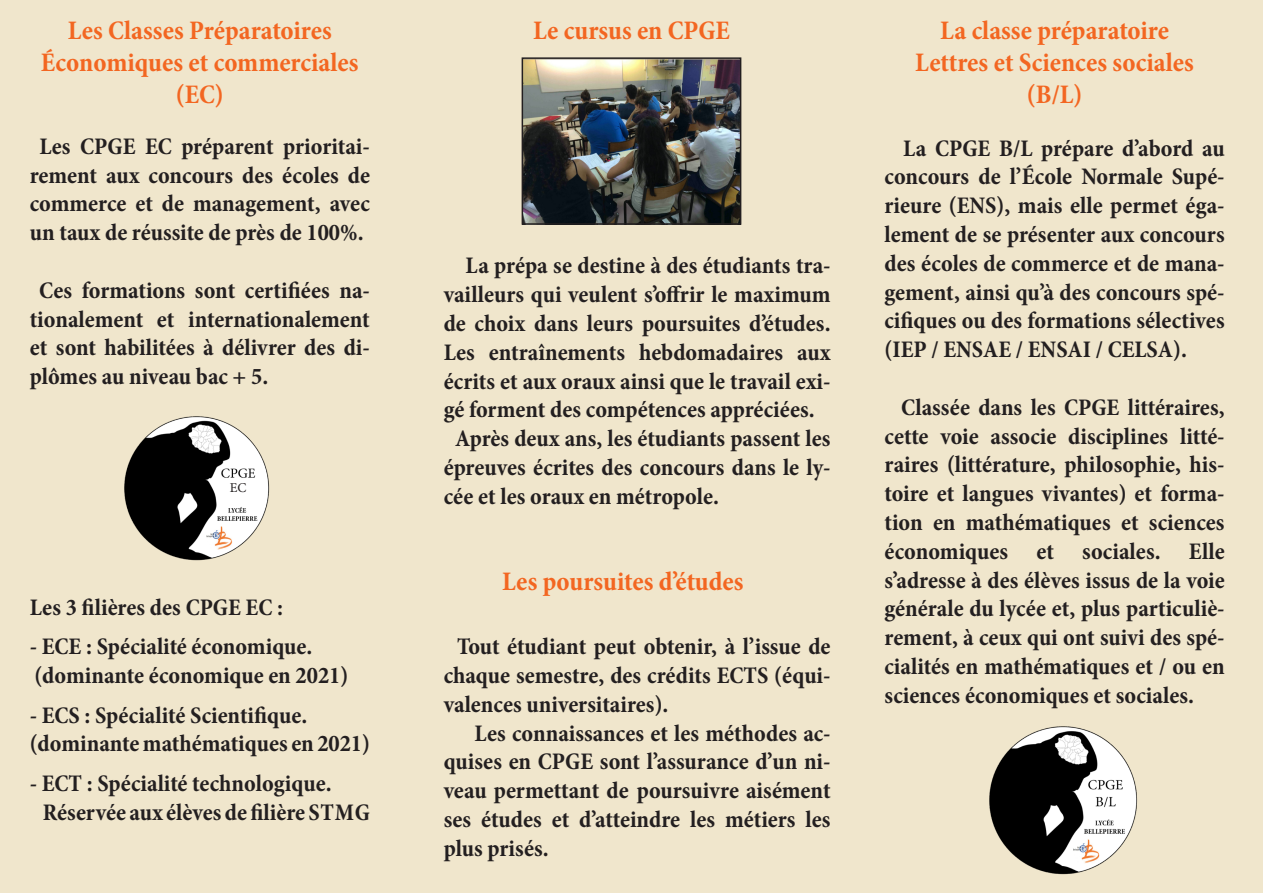
<style>
.page{position:relative;width:1263px;height:893px;background:#f0e6cc}
.page>*{position:absolute;margin:0;border:0;box-sizing:border-box;transform-origin:0 0}
.t1{font:700 condensed 27px "Minion Pro";color:#f36621}
.t2{font:700 condensed 24px/28.8px "Minion Pro";color:#231f20;text-align:justify}
.t3{font:13.5px "Minion Pro";color:#231f20}
</style>
<div class="page">
<img style="left:525px;top:60px;width:213px;height:162px">
<div style="left:522px;top:57px;width:219px;height:168px;border:2px solid #231f20"></div>
<img style="left:989px;top:726px;width:149px;height:149px">
<img style="left:124px;top:416px;width:145px;height:145px">
<div style="left:221px;top:482px;width:32px;height:17px;background:#fff"></div>
<p class="t1" style="left:68px;top:11px;width:266px">Les Classes Préparatoires</p>
<p class="t1" style="left:41px;top:44px;width:319px">Économiques et commerciales</p>
<p class="t1" style="left:176px;top:76px;width:49px">(EC)</p>
<p class="t2" style="left:30px;top:132px;width:342px;text-align:center">Les CPGE EC préparent prioritai&shy;rement aux concours des écoles de commerce et de management, avec un taux de réussite de près de 100%.</p>
<p class="t2" style="left:30px;top:276px;width:342px;text-indent:10px">Ces formations sont certifiées na&shy;tionalement et internationalement et sont habilitées à délivrer des di&shy;plômes au niveau bac + 5.</p>
<p class="t3" style="left:230px;top:479px;width:18px">EC</p>
<p class="t2" style="left:30px;top:592px;width:255px">Les 3 filières des CPGE EC :</p>
<p class="t2" style="left:30px;top:632px;width:284px">- ECE : Spécialité économique.</p>
<p class="t2" style="left:34px;top:661px;width:315px">(dominante économique en 2021)</p>
<p class="t2" style="left:30px;top:700px;width:279px">- ECS : Spécialité Scientifique.</p>
<p class="t2" style="left:30px;top:729px;width:342px">(dominante mathématiques en 2021)</p>
<p class="t2" style="left:30px;top:769px;width:303px">- ECT : Spécialité technologique.</p>
<p class="t2" style="left:43px;top:798px;width:329px">Réservée aux élèves de filière STMG</p>
<p class="t1" style="left:533px;top:11px;width:198px">Le cursus en CPGE</p>
<p class="t2" style="left:444px;top:251px;width:388px;text-indent:22px">La prépa se destine à des étudiants tra&shy;vailleurs qui veulent s’offrir le maximum de choix dans leurs poursuites d’études.<br>Les entraînements hebdomadaires aux écrits et aux oraux ainsi que le travail exi&shy;gé forment des compétences appréciées.</p>
<p class="t2" style="left:444px;top:424px;width:388px;text-indent:12px">Après deux ans, les étudiants passent les épreuves écrites des concours dans le ly&shy;cée et les oraux en métropole.</p>
<p class="t1" style="left:502px;top:563px;width:243px">Les poursuites d’études</p>
<p class="t2" style="left:444px;top:632px;width:388px;text-indent:13px">Tout étudiant peut obtenir, à l’issue de chaque semestre, des crédits ECTS (équi&shy;valences universitaires).</p>
<p class="t2" style="left:444px;top:718px;width:388px;text-indent:31px">Les connaissances et les méthodes ac&shy;quises en CPGE sont l’assurance d’un ni&shy;veau permettant de poursuivre aisément ses études et d’atteindre les métiers les plus prisés.</p>
<p class="t1" style="left:940px;top:11px;width:230px">La classe préparatoire</p>
<p class="t1" style="left:915px;top:44px;width:280px">Lettres et Sciences sociales</p>
<p class="t1" style="left:1027px;top:76px;width:57px">(B/L)</p>
<p class="t2" style="left:884px;top:133px;width:342px;text-indent:19px">La CPGE B/L prépare d’abord au concours de l’École Normale Supé&shy;rieure (ENS), mais elle permet éga&shy;lement de se présenter aux concours des écoles de commerce et de mana&shy;gement, ainsi qu’à des concours spé&shy;cifiques ou des formations sélectives (IEP / ENSAE / ENSAI / CELSA).</p>
<p class="t2" style="left:884px;top:393px;width:342px;text-indent:17px">Classée dans les CPGE littéraires, cette voie associe disciplines litté&shy;raires (littérature, philosophie, his&shy;toire et langues vivantes) et forma&shy;tion en mathématiques et sciences économiques et sociales. Elle s’adresse à des élèves issus de la voie générale du lycée et, plus particuliè&shy;rement, à ceux qui ont suivi des spé&shy;cialités en mathématiques et / ou en sciences économiques et sociales.</p>
</div>
